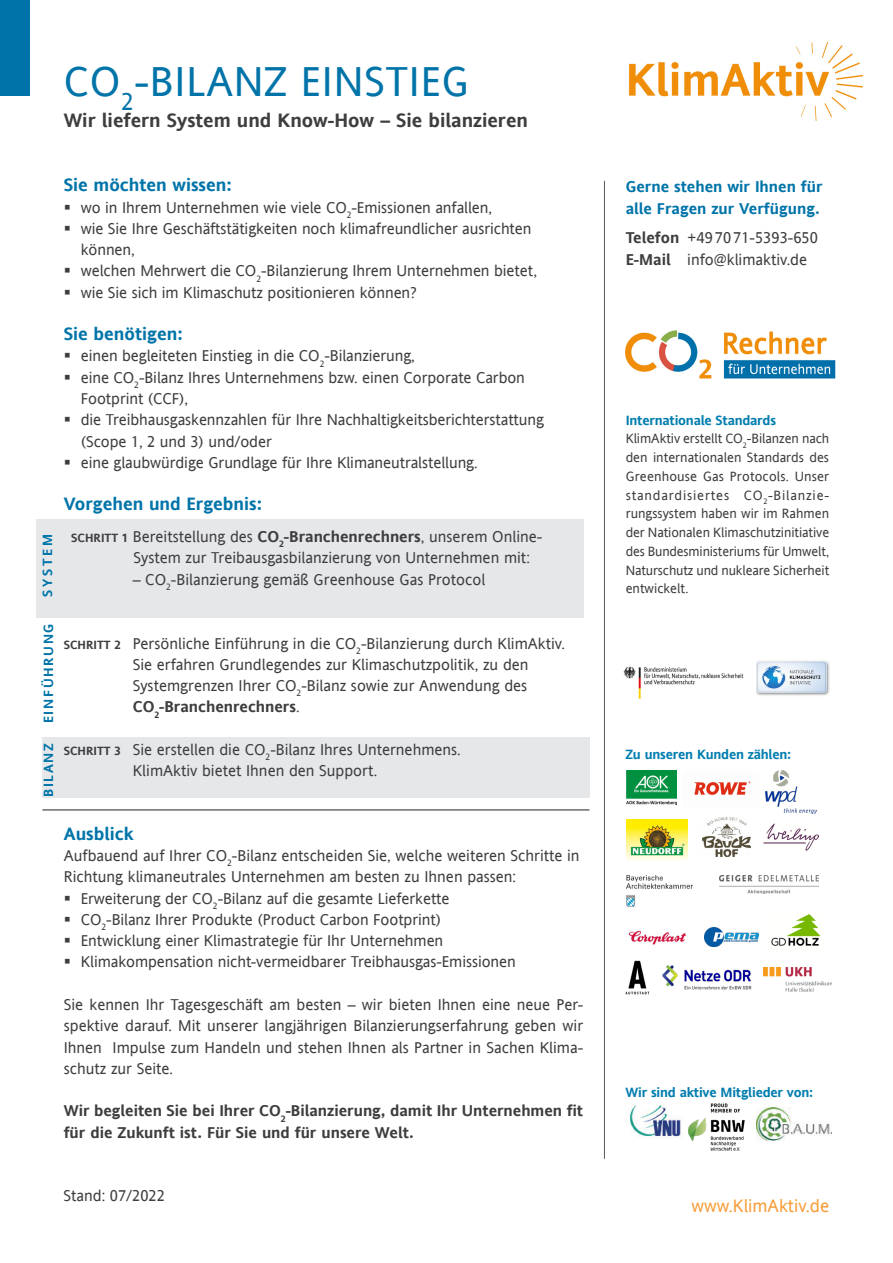
<style>
.page{position:relative;width:893px;height:1263px;background:#fff}
.page>*{position:absolute;margin:0;border:0;box-sizing:border-box;transform-origin:0 0}
._010_Headline_Titel{font:42px "Andale Sans";letter-spacing:.02em;color:#0074a9}
._012_Subline{font:700 19.5px "Andale Sans";color:#3e3e3f}
._011_Headline_2_blau{font:700 18px "Andale Sans";color:#0074a9}
.t1{font:18px "Andale Sans";color:#f89d39}
._020_Fliesstext{font:15.75px/21.3px "Andale Sans";letter-spacing:-.005em;color:#3e3e3f}
._011_Headline_2_blau-2{font:15.75px/21.3px "Andale Sans";color:#3e3e3f}
._015_Headline_3_oder{font:700 15.75px/21.3px "Andale Sans";color:#3e3e3f}
._011_Headline_2_blau-3{font:700 15.75px/21.3px "Andale Sans";color:#0074a9}
._020_Fliesstext-2{font:700 15.75px "Andale Sans";color:#3e3e3f}
._020_Fliesstext-3{font:13.5px/18.8px "Andale Sans";letter-spacing:-.01em;color:#3e3e3f;text-align:justify}
._016_Head_blau_klein{font:700 13.5px "Andale Sans";letter-spacing:-.015em;color:#007daf}
._020_Fliesstext-4{font:700 13.5px "Andale Sans";letter-spacing:.125em;color:#0074a9}
.s1{font-weight:700;font-size:12px}
.s2{font-weight:700}
.s3{font-weight:400}
</style>
<div class="page">
<div style="left:0;top:0;width:30px;height:96px;background:#0074a9"></div>
<hr style="left:604px;top:181px;width:1px;height:978px;background:#57585a">
<div style="left:36px;top:520px;width:547px;height:98px;background:#e6e7e9"></div>
<div style="left:43px;top:737px;width:547px;height:60px;background:#e6e7e9"></div>
<hr style="left:42px;top:810px;width:547px;height:1px;background:#231f20">
<img style="left:630px;top:1105px;width:51px;height:34px">
<img style="left:757px;top:1107px;width:75px;height:33px">
<img style="left:688px;top:1103px;width:57px;height:48px">
<img style="left:756px;top:661px;width:73px;height:35px">
<img style="left:694px;top:781px;width:57px;height:14px">
<img style="left:765px;top:770px;width:51px;height:44px">
<img style="left:627px;top:820px;width:60px;height:40px">
<img style="left:702px;top:817px;width:49px;height:39px">
<img style="left:763px;top:824px;width:55px;height:26px">
<img style="left:626px;top:770px;width:50px;height:34px">
<img style="left:628px;top:43px;width:234px;height:77px">
<img style="left:625px;top:330px;width:211px;height:49px">
<img style="left:623px;top:666px;width:121px;height:33px">
<img style="left:626px;top:875px;width:67px;height:31px">
<img style="left:719px;top:875px;width:99px;height:18px">
<img style="left:628px;top:930px;width:58px;height:31px">
<img style="left:705px;top:927px;width:53px;height:19px">
<img style="left:625px;top:961px;width:25px;height:33px">
<img style="left:771px;top:914px;width:50px;height:32px">
<img style="left:662px;top:965px;width:89px;height:24px">
<img style="left:763px;top:967px;width:68px;height:25px">
<p class="_010_Headline_Titel" style="left:64px;top:52px;width:407px">CO<sub>2</sub>-BILANZ EINSTIEG</p>
<p class="_012_Subline" style="left:64px;top:107px;width:466px">Wir liefern System und Know-How – Sie bilanzieren</p>
<p class="_020_Fliesstext-4" style="left:38px;top:597px;width:64px;rotate:-90deg">SYSTEM</p>
<p class="_020_Fliesstext-4" style="left:39px;top:723px;width:101px;rotate:-90deg">EINFÜHRUNG</p>
<p class="_020_Fliesstext-4" style="left:39px;top:797px;width:55px;rotate:-90deg">BILANZ</p>
<p class="_011_Headline_2_blau" style="left:64px;top:173px;width:170px">Sie möchten wissen:</p>
<p class="_020_Fliesstext" style="left:81px;top:196px;width:413px">wo in Ihrem Unternehmen wie viele CO<sub>2</sub>-Emissionen anfallen,</p>
<p class="_020_Fliesstext" style="left:81px;top:217px;width:452px">wie Sie Ihre Geschäftstätigkeiten noch klimafreundlicher ausrichten können,</p>
<p class="_020_Fliesstext" style="left:81px;top:260px;width:458px">welchen Mehrwert die CO<sub>2</sub>-Bilanzierung Ihrem Unternehmen bietet,</p>
<p class="_020_Fliesstext" style="left:81px;top:281px;width:338px">wie Sie sich im Klimaschutz positionieren können?</p>
<p class="_011_Headline_2_blau" style="left:64px;top:321px;width:120px">Sie benötigen:</p>
<p class="_020_Fliesstext" style="left:81px;top:345px;width:336px">einen begleiteten Einstieg in die CO<sub>2</sub>-Bilanzierung,</p>
<p class="_020_Fliesstext" style="left:81px;top:366px;width:446px">eine CO<sub>2</sub>-Bilanz Ihres Unternehmens bzw. einen Corporate Carbon<br>Footprint (CCF),</p>
<p class="_020_Fliesstext" style="left:81px;top:409px;width:465px">die Treibhausgaskennzahlen für Ihre Nachhaltigkeitsberichterstattung (Scope 1, 2 und 3) und/oder</p>
<p class="_020_Fliesstext" style="left:81px;top:451px;width:398px">eine glaubwürdige Grundlage für Ihre Klimaneutralstellung.</p>
<p class="_011_Headline_2_blau" style="left:64px;top:492px;width:200px">Vorgehen und Ergebnis:</p>
<p class="_020_Fliesstext" style="left:133px;top:526px;width:410px;text-indent:-62px"><span class="s1">SCHRITT 1</span> Bereitstellung des <span class="s2">CO</span><sub>2</sub><span class="s2">-Branchenrechners</span>, unserem Online-<br>System zur Treibausgasbilanzierung von Unternehmen mit:</p>
<p class="_020_Fliesstext" style="left:133px;top:568px;width:354px">– CO<sub>2</sub>-Bilanzierung gemäß Greenhouse Gas Protocol</p>
<p class="_020_Fliesstext" style="left:133px;top:632px;width:434px;text-indent:-69px"><span class="s1">SCHRITT 2</span> Persönliche Einführung in die CO<sub>2</sub>-Bilanzierung durch KlimAktiv.<br>Sie erfahren Grundlegendes zur Klimaschutzpolitik, zu den</p>
<p class="_020_Fliesstext" style="left:133px;top:675px;width:396px">Systemgrenzen Ihrer CO<sub>2</sub>-Bilanz sowie zur Anwendung des</p>
<p class="_020_Fliesstext-2" style="left:133px;top:696px;width:168px">CO<sub>2</sub>-Branchenrechners<span class="s3">.</span></p>
<p class="_020_Fliesstext" style="left:64px;top:738px;width:399px"><span class="s1">SCHRITT 3</span> Sie erstellen die CO<sub>2</sub>-Bilanz Ihres Unternehmens.</p>
<p class="_020_Fliesstext" style="left:133px;top:760px;width:246px">KlimAktiv bietet Ihnen den Support.</p>
<p class="_011_Headline_2_blau" style="left:64px;top:821px;width:72px">Ausblick</p>
<p class="_011_Headline_2_blau-2" style="left:64px;top:845px;width:517px">Aufbauend auf Ihrer CO<sub>2</sub>-Bilanz entscheiden Sie, welche weiteren Schritte in<br>Richtung klimaneutrales Unternehmen am besten zu Ihnen passen:</p>
<p class="_020_Fliesstext" style="left:81px;top:887px;width:370px">Erweiterung der CO<sub>2</sub>-Bilanz auf die gesamte Lieferkette</p>
<p class="_020_Fliesstext" style="left:81px;top:908px;width:362px">CO<sub>2</sub>-Bilanz Ihrer Produkte (Product Carbon Footprint)</p>
<p class="_020_Fliesstext" style="left:81px;top:930px;width:364px">Entwicklung einer Klimastrategie für Ihr Unternehmen</p>
<p class="_020_Fliesstext" style="left:81px;top:951px;width:437px">Klimakompensation nicht-vermeidbarer Treibhausgas-Emissionen</p>
<p class="_020_Fliesstext" style="left:64px;top:993px;width:521px;text-align:justify">Sie kennen Ihr Tagesgeschäft am besten – wir bieten Ihnen eine neue Per&shy;spektive darauf. Mit unserer langjährigen Bilanzierungserfahrung geben wir Ihnen Impulse zum Handeln und stehen Ihnen als Partner in Sachen Klima&shy;schutz zur Seite.</p>
<p class="_015_Headline_3_oder" style="left:64px;top:1100px;width:521px">Wir begleiten Sie bei Ihrer CO<sub>2</sub>-Bilanzierung, damit Ihr Unternehmen fit für die Zukunft ist. Für Sie und für unsere Welt.</p>
<p class="_020_Fliesstext" style="left:64px;top:1185px;width:103px">Stand: 07/2022</p>
<p class="_011_Headline_2_blau-3" style="left:626px;top:176px;width:198px">Gerne stehen wir Ihnen für alle Fragen zur Verfügung.</p>
<p class="_020_Fliesstext" style="left:626px;top:227px;width:194px"><span class="s2">Telefon</span> +497071-5393-650</p>
<p class="_020_Fliesstext" style="left:626px;top:248px;width:183px"><span class="s2">E-Mail</span> info@klimaktiv.de</p>
<p class="_016_Head_blau_klein" style="left:626px;top:410px;width:152px">Internationale Standards</p>
<p class="_020_Fliesstext-3" style="left:626px;top:429px;width:205px">KlimAktiv erstellt CO<sub>2</sub>-Bilanzen nach den internationalen Standards des Greenhouse Gas Protocols. Unser standardisiertes CO<sub>2</sub>-Bilanzie&shy;rungssystem haben wir im Rahmen der Nationalen Klimaschutzinitiative des Bundesministeriums für Umwelt, Naturschutz und nukleare Sicherheit entwickelt.</p>
<p class="_016_Head_blau_klein" style="left:625px;top:745px;width:167px">Zu unseren Kunden zählen:</p>
<p class="_016_Head_blau_klein" style="left:625px;top:1083px;width:189px">Wir sind aktive Mitglieder von:</p>
<p class="t1" style="left:691px;top:1193px;width:139px">www.KlimAktiv.de</p>
</div>
